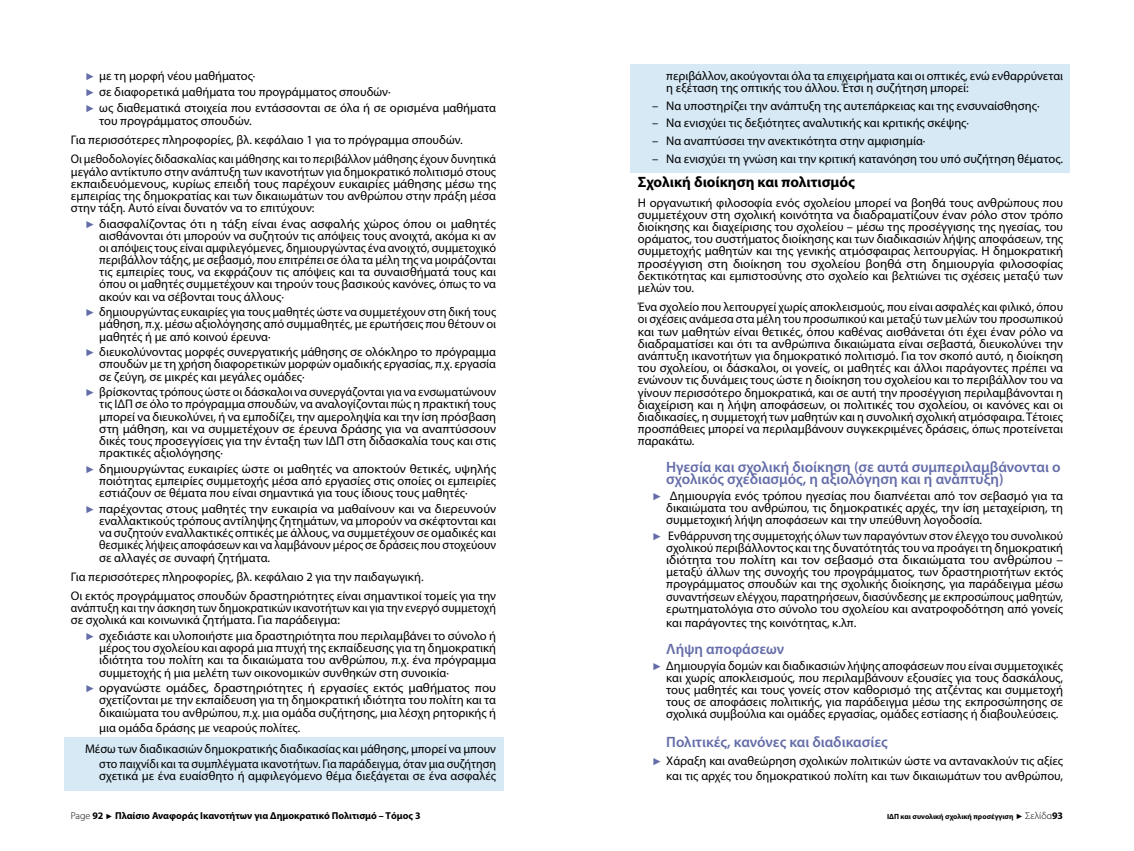
<style>
.page{position:relative;width:1134px;height:851px;background:#fff}
.page>*{position:absolute;margin:0;border:0;box-sizing:border-box;transform-origin:0 0}
.t1{font:600 15px/12.1px "Myriad Pro";color:#656da9}
.t2{font:700 15px "Myriad Pro";color:#000}
.t3{font:12.5px/12.1px "Myriad Pro";color:#000;text-align:justify}
.t4{font:12.5px/12.1px "Myriad Pro";color:#000;text-align:justify;scale:1.05 1}
.t5{font:12.5px/12.1px "Myriad Pro";color:#000;scale:.96 1}
.t6{font:12.5px/12.1px "Myriad Pro";color:#000;text-align:justify;scale:1.04 1}
.t7{font:12.5px/12.1px "Myriad Pro";color:#000;scale:.95 1}
.t8{font:700 10px "Myriad Pro";color:#000}
.t9{font:700 7.5px "Myriad Pro";color:#000}
.s1{font-family:"Arial";font-size:10px;color:#656da9}
.s2{font-weight:300}
.s3{font-family:"Arial";font-weight:400;font-size:7.5px}
.s4{font-family:"Arial";font-weight:400}
.s5{font-weight:300;font-size:10px}
.s6{font-size:10px}
</style>
<div class="page">
<div style="left:64px;top:736px;width:439px;height:54px;background:#d6e9f5"></div>
<div style="left:631px;top:64px;width:439px;height:39px;background:#d6e9f5"></div>
<div style="left:631px;top:93px;width:439px;height:27px;background:#d6e9f5"></div>
<div style="left:631px;top:111px;width:439px;height:27px;background:#d6e9f5"></div>
<div style="left:631px;top:128px;width:439px;height:27px;background:#d6e9f5"></div>
<div style="left:631px;top:146px;width:439px;height:27px;background:#d6e9f5"></div>
<p class="t3" style="left:85px;top:68px;width:413px;line-height:16px;text-align:left"><span class="s1">►</span> με τη μορφή νέου μαθήματος·<br><span class="s1">►</span> σε διαφορετικά μαθήματα του προγράμματος σπουδών·<br><span class="s1">►</span> ως διαθεματικά στοιχεία που εντάσσονται σε όλα ή σε ορισμένα μαθήματα</p>
<p class="t3" style="left:71px;top:111px;width:427px;line-height:19.2px;text-align:left;text-indent:28px">του προγράμματος σπουδών.<br>Για περισσότερες πληροφορίες, βλ. κεφάλαιο 1 για το πρόγραμμα σπουδών.<br>Οι μεθοδολογίες διδασκαλίας και μάθησης και το περιβάλλον μάθησης έχουν δυνητικά</p>
<p class="t3" style="left:71px;top:165px;width:427px">μεγάλο αντίκτυπο στην ανάπτυξη των ικανοτήτων για δημοκρατικό πολιτισμό στους εκπαιδευόμενους, κυρίως επειδή τους παρέχουν ευκαιρίες μάθησης μέσω της εμπειρίας της δημοκρατίας και των δικαιωμάτων του ανθρώπου στην πράξη μέσα στην τάξη. Αυτό είναι δυνατόν να το επιτύχουν:</p>
<p class="t4" style="left:99px;top:217px;width:379px;text-indent:-14px"><span class="s1">►</span> διασφαλίζοντας ότι η τάξη είναι ένας ασφαλής χώρος όπου οι μαθητές αισθάνονται ότι μπορούν να συζητούν τις απόψεις τους ανοιχτά, ακόμα κι αν οι απόψεις τους είναι αμφιλεγόμενες, δημιουργώντας ένα ανοιχτό, συμμετοχικό περιβάλλον τάξης, με σεβασμό, που επιτρέπει σε όλα τα μέλη της να μοιράζονται τις εμπειρίες τους, να εκφράζουν τις απόψεις και τα συναισθήματά τους και όπου οι μαθητές συμμετέχουν και τηρούν τους βασικούς κανόνες, όπως το να ακούν και να σέβονται τους άλλους·</p>
<p class="t3" style="left:99px;top:306px;width:398px;text-indent:-14px"><span class="s1">►</span> δημιουργώντας ευκαιρίες για τους μαθητές ώστε να συμμετέχουν στη δική τους μάθηση, π.χ. μέσω αξιολόγησης από συμμαθητές, με ερωτήσεις που θέτουν οι μαθητές ή με από κοινού έρευνα·</p>
<p class="t3" style="left:99px;top:346px;width:398px;text-indent:-14px"><span class="s1">►</span> διευκολύνοντας μορφές συνεργατικής μάθησης σε ολόκληρο το πρόγραμμα σπουδών με τη χρήση διαφορετικών μορφών ομαδικής εργασίας, π.χ. εργασία σε ζεύγη, σε μικρές και μεγάλες ομάδες·</p>
<p class="t3" style="left:99px;top:386px;width:398px;text-indent:-14px"><span class="s1">►</span> βρίσκοντας τρόπους ώστε οι δάσκαλοι να συνεργάζονται για να ενσωματώνουν τις ΙΔΠ σε όλο το πρόγραμμα σπουδών, να αναλογίζονται πώς η πρακτική τους μπορεί να διευκολύνει, ή να εμποδίζει, την αμεροληψία και την ίση πρόσβαση στη μάθηση, και να συμμετέχουν σε έρευνα δράσης για να αναπτύσσουν δικές τους προσεγγίσεις για την ένταξη των ΙΔΠ στη διδασκαλία τους και στις πρακτικές αξιολόγησης·</p>
<p class="t6" style="left:99px;top:462px;width:383px;text-indent:-14px"><span class="s1">►</span> δημιουργώντας ευκαιρίες ώστε οι μαθητές να αποκτούν θετικές, υψηλής ποιότητας εμπειρίες συμμετοχής μέσα από εργασίες στις οποίες οι εμπειρίες εστιάζουν σε θέματα που είναι σημαντικά για τους ίδιους τους μαθητές·</p>
<p class="t3" style="left:99px;top:502px;width:398px;text-indent:-14px"><span class="s1">►</span> παρέχοντας στους μαθητές την ευκαιρία να μαθαίνουν και να διερευνούν εναλλακτικούς τρόπους αντίληψης ζητημάτων, να μπορούν να σκέφτονται και να συζητούν εναλλακτικές οπτικές με άλλους, να συμμετέχουν σε ομαδικές και θεσμικές λήψεις αποφάσεων και να λαμβάνουν μέρος σε δράσεις που στοχεύουν σε αλλαγές σε συναφή ζητήματα.</p>
<p class="t3" style="left:71px;top:566px;width:427px;line-height:19.2px">Για περισσότερες πληροφορίες, βλ. κεφάλαιο 2 για την παιδαγωγική.<br>Οι εκτός προγράμματος σπουδών δραστηριότητες είναι σημαντικοί τομείς για την</p>
<p class="t7" style="left:71px;top:601px;width:449px">ανάπτυξη και την άσκηση των δημοκρατικών ικανοτήτων και για την ενεργό συμμετοχή σε σχολικά και κοινωνικά ζητήματα. Για παράδειγμα:</p>
<p class="t3" style="left:99px;top:629px;width:398px;text-indent:-14px"><span class="s1">►</span> σχεδιάστε και υλοποιήστε μια δραστηριότητα που περιλαμβάνει το σύνολο ή μέρος του σχολείου και αφορά μια πτυχή της εκπαίδευσης για τη δημοκρατική ιδιότητα του πολίτη και τα δικαιώματα του ανθρώπου, π.χ. ένα πρόγραμμα συμμετοχής ή μια μελέτη των οικονομικών συνθηκών στη συνοικία·</p>
<p class="t4" style="left:99px;top:681px;width:379px;text-indent:-14px"><span class="s1">►</span> οργανώστε ομάδες, δραστηριότητες ή εργασίες εκτός μαθήματος που σχετίζονται με την εκπαίδευση για τη δημοκρατική ιδιότητα του πολίτη και τα δικαιώματα του ανθρώπου, π.χ. μια ομάδα συζήτησης, μια λέσχη ρητορικής ή</p>
<p class="t3" style="left:85px;top:716px;width:413px;line-height:21.8px;text-indent:14px">μια ομάδα δράσης με νεαρούς πολίτες.<br>Μέσω των διαδικασιών δημοκρατικής διαδικασίας και μάθησης, μπορεί να μπουν</p>
<p class="t5" style="left:99px;top:757px;width:415px">στο παιχνίδι και τα συμπλέγματα ικανοτήτων. Για παράδειγμα, όταν μια συζήτηση σχετικά με ένα ευαίσθητο ή αμφιλεγόμενο θέμα διεξάγεται σε ένα ασφαλές</p>
<p class="t3" style="left:666px;top:70px;width:398px">περιβάλλον, ακούγονται όλα τα επιχειρήματα και οι οπτικές, ενώ ενθαρρύνεται η εξέταση της οπτικής του άλλου. Έτσι η συζήτηση μπορεί:</p>
<p class="t3" style="left:652px;top:99px;width:389px">– Να υποστηρίζει την ανάπτυξη της αυτεπάρκειας και της ενσυναίσθησης·</p>
<p class="t3" style="left:652px;top:117px;width:319px">– Να ενισχύει τις δεξιότητες αναλυτικής και κριτικής σκέψης·</p>
<p class="t3" style="left:652px;top:134px;width:275px">– Να αναπτύσσει την ανεκτικότητα στην αμφισημία·</p>
<p class="t3" style="left:652px;top:152px;width:413px">– Να ενισχύει τη γνώση και την κριτική κατανόηση του υπό συζήτηση θέματος.</p>
<p class="t2" style="left:638px;top:172px;width:219px">Σχολική διοίκηση και πολιτισμός</p>
<p class="t3" style="left:638px;top:196px;width:427px">Η οργανωτική φιλοσοφία ενός σχολείου μπορεί να βοηθά τους ανθρώπους που συμμετέχουν στη σχολική κοινότητα να διαδραματίζουν έναν ρόλο στον τρόπο διοίκησης και διαχείρισης του σχολείου – μέσω της προσέγγισης της ηγεσίας, του οράματος, του συστήματος διοίκησης και των διαδικασιών λήψης αποφάσεων, της συμμετοχής μαθητών και της γενικής ατμόσφαιρας λειτουργίας. Η δημοκρατική προσέγγιση στη διοίκηση του σχολείου βοηθά στη δημιουργία φιλοσοφίας δεκτικότητας και εμπιστοσύνης στο σχολείο και βελτιώνει τις σχέσεις μεταξύ των μελών του.</p>
<p class="t3" style="left:638px;top:301px;width:427px">Ένα σχολείο που λειτουργεί χωρίς αποκλεισμούς, που είναι ασφαλές και φιλικό, όπου οι σχέσεις ανάμεσα στα μέλη του προσωπικού και μεταξύ των μελών του προσωπικού και των μαθητών είναι θετικές, όπου καθένας αισθάνεται ότι έχει έναν ρόλο να διαδραματίσει και ότι τα ανθρώπινα δικαιώματα είναι σεβαστά, διευκολύνει την ανάπτυξη ικανοτήτων για δημοκρατικό πολιτισμό. Για τον σκοπό αυτό, η διοίκηση του σχολείου, οι δάσκαλοι, οι γονείς, οι μαθητές και άλλοι παράγοντες πρέπει να ενώνουν τις δυνάμεις τους ώστε η διοίκηση του σχολείου και το περιβάλλον του να γίνουν περισσότερο δημοκρατικά, και σε αυτή την προσέγγιση περιλαμβάνονται η διαχείριση και η λήψη αποφάσεων, οι πολιτικές του σχολείου, οι κανόνες και οι διαδικασίες, η συμμετοχή των μαθητών και η συνολική σχολική ατμόσφαιρα. Τέτοιες προσπάθειες μπορεί να περιλαμβάνουν συγκεκριμένες δράσεις, όπως προτείνεται παρακάτω.</p>
<p class="t1" style="left:666px;top:460px;width:396px">Ηγεσία και σχολική διοίκηση (σε αυτά συμπεριλαμβάνονται ο σχολικός σχεδιασμός, η αξιολόγηση και η ανάπτυξη)</p>
<p class="t3" style="left:666px;top:489px;width:398px;text-indent:-14px"><span class="s1">►</span> Δημιουργία ενός τρόπου ηγεσίας που διαπνέεται από τον σεβασμό για τα δικαιώματα του ανθρώπου, τις δημοκρατικές αρχές, την ίση μεταχείριση, τη συμμετοχική λήψη αποφάσεων και την υπεύθυνη λογοδοσία.</p>
<p class="t5" style="left:666px;top:529px;width:415px;text-align:justify;text-indent:-14px"><span class="s1">►</span> Ενθάρρυνση της συμμετοχής όλων των παραγόντων στον έλεγχο του συνολικού σχολικού περιβάλλοντος και της δυνατότητάς του να προάγει τη δημοκρατική ιδιότητα του πολίτη και τον σεβασμό στα δικαιώματα του ανθρώπου – μεταξύ άλλων της συνοχής του προγράμματος, των δραστηριοτήτων εκτός προγράμματος σπουδών και της σχολικής διοίκησης, για παράδειγμα μέσω συναντήσεων ελέγχου, παρατηρήσεων, διασύνδεσης με εκπροσώπους μαθητών, ερωτηματολόγια στο σύνολο του σχολείου και ανατροφοδότηση από γονείς</p>
<p class="t3" style="left:666px;top:617px;width:192px">και παράγοντες της κοινότητας, κ.λπ.</p>
<p class="t1" style="left:666px;top:642px;width:120px">Λήψη αποφάσεων</p>
<p class="t3" style="left:666px;top:659px;width:398px;text-indent:-14px"><span class="s1">►</span> Δημιουργία δομών και διαδικασιών λήψης αποφάσεων που είναι συμμετοχικές και χωρίς αποκλεισμούς, που περιλαμβάνουν εξουσίες για τους δασκάλους, τους μαθητές και τους γονείς στον καθορισμό της ατζέντας και συμμετοχή τους σε αποφάσεις πολιτικής, για παράδειγμα μέσω της εκπροσώπησης σε σχολικά συμβούλια και ομάδες εργασίας, ομάδες εστίασης ή διαβουλεύσεις.</p>
<p class="t1" style="left:666px;top:735px;width:223px">Πολιτικές, κανόνες και διαδικασίες</p>
<p class="t3" style="left:652px;top:753px;width:413px;line-height:14.6px;text-align:right"><span class="s1">►</span> Χάραξη και αναθεώρηση σχολικών πολιτικών ώστε να αντανακλούν τις αξίες και τις αρχές του δημοκρατικού πολίτη και των δικαιωμάτων του ανθρώπου,</p>
<p class="t8" style="left:71px;top:809px;width:351px"><span class="s2">Page</span> 92 <span class="s3">►</span> Πλαίσιο Αναφοράς Ικανοτήτων για Δημοκρατικό Πολιτισμό – Τόμος 3</p>
<p class="t9" style="left:887px;top:811px;width:177px">ΙΔΠ και συνολική σχολική προσέγγιση <span class="s4">►</span> <span class="s5">Σελίδα</span><span class="s6">93</span></p>
</div>
